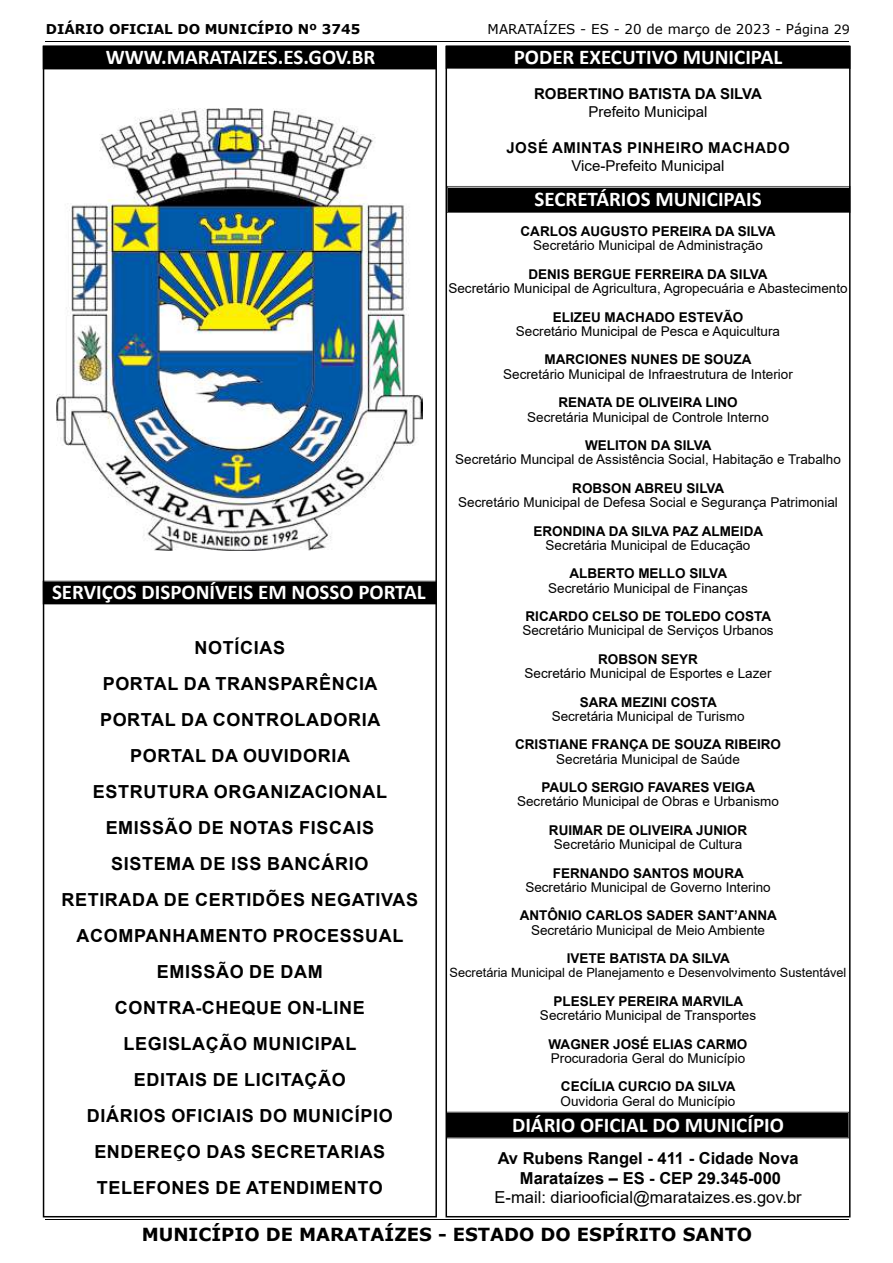
<style>
.page{position:relative;width:893px;height:1263px;background:#fff}
.page>*{position:absolute;margin:0;border:0;box-sizing:border-box;transform-origin:0 0}
.t1{font:700 21px "Calibri";color:#fff}
.t2{font:700 18px "Arial";letter-spacing:.035em;color:#000}
.t3{font:700 18px "Verdana";color:#000}
.t4{font:700 16.5px/19.8px "Arial";color:#000;text-align:center}
.t5{font:16.5px "Arial";color:#000}
.t6{font:700 15px "Arial";color:#000}
.t7{font:15px "Arial";color:#000}
.t8{font:13.5px "Arial";color:#000}
.t9{font:700 13.5px "Arial";color:#000}
.t10{font:13.5px "Verdana";color:#000}
.t11{font:700 13.5px "Verdana";color:#000}
.t12{font:12.75px "Arial";color:#000}
.s1{font-size:12.75px}
</style>
<div class="page">
<hr style="left:45px;top:1217px;width:805px;height:3px;background:#000;opacity:.18">
<div style="left:444px;top:31px;width:407px;height:42px;background:#000;opacity:.18"></div>
<div style="left:445px;top:1104px;width:405px;height:36px;background:#000;opacity:.18"></div>
<div style="left:446px;top:178px;width:406px;height:37px;background:#000;opacity:.18"></div>
<svg style="left:42px;top:70px;width:396px;height:1148px"></svg>
<div style="left:32px;top:39px;width:406px;height:31px;background:#000;opacity:.18"></div>
<div style="left:32px;top:573px;width:406px;height:32px;background:#000;opacity:.18"></div>
<p class="t11" style="left:46px;top:20px;width:316px">DIÁRIO OFICIAL DO MUNICÍPIO Nº 3745</p>
<p class="t10" style="left:488px;top:20px;width:364px">MARATAÍZES - ES - 20 de março de 2023 - Pá<span class="s1">gina 29</span></p>
<h1 class="t1" style="left:106px;top:42px;width:271px">WWW.MARATAIZES.ES.GOV.BR</h1>
<h1 class="t1" style="left:52px;top:577px;width:375px">SERVIÇOS DISPONÍVEIS EM NOSSO PORTAL</h1>
<h2 class="t2" style="left:195px;top:635px;width:26px">NOTÍCIAS</h2>
<h2 class="t2" style="left:103px;top:671px;width:27px">PORTAL</h2>
<h2 class="t2" style="left:184px;top:671px;width:57px">DA TRANSPARÊNCIA</h2>
<h2 class="t2" style="left:100px;top:707px;width:27px">PORTAL</h2>
<h2 class="t2" style="left:181px;top:707px;width:59px">DA CONTROLADORIA</h2>
<h2 class="t2" style="left:130px;top:743px;width:27px">PORTAL</h2>
<h2 class="t2" style="left:211px;top:743px;width:59px">DA OUVIDORIA</h2>
<h2 class="t2" style="left:93px;top:779px;width:27px">ESTRUTURA</h2>
<h2 class="t2" style="left:214px;top:779px;width:28px">ORGANIZACIONAL</h2>
<h2 class="t2" style="left:106px;top:815px;width:26px">EMISSÃO</h2>
<h2 class="t2" style="left:198px;top:815px;width:59px">DE NOTAS</h2>
<h2 class="t2" style="left:299px;top:815px;width:23px">FISCAIS</h2>
<h2 class="t2" style="left:111px;top:851px;width:26px">SISTEMA</h2>
<h2 class="t2" style="left:200px;top:851px;width:95px">DE ISS BANCÁRIO</h2>
<h2 class="t2" style="left:61px;top:887px;width:27px">RETIRADA</h2>
<h2 class="t2" style="left:164px;top:887px;width:58px">DE CERTIDÕES</h2>
<h2 class="t2" style="left:311px;top:887px;width:27px">NEGATIVAS</h2>
<h2 class="t2" style="left:77px;top:923px;width:29px">ACOMPANHAMENTO</h2>
<h2 class="t2" style="left:273px;top:923px;width:27px">PROCESSUAL</h2>
<h2 class="t2" style="left:157px;top:959px;width:26px">EMISSÃO</h2>
<h2 class="t2" style="left:249px;top:959px;width:75px">DE DAM</h2>
<h2 class="t2" style="left:115px;top:995px;width:28px">CONTRA</h2>
<h2 class="t2" style="left:195px;top:995px;width:21px">-CHEQUE</h2>
<h2 class="t2" style="left:288px;top:995px;width:46px">ON-LINE</h2>
<h2 class="t2" style="left:123px;top:1031px;width:25px">LEGISLAÇÃO</h2>
<h2 class="t2" style="left:253px;top:1031px;width:28px">MUNICIPAL</h2>
<h2 class="t2" style="left:134px;top:1067px;width:24px">EDITAIS</h2>
<h2 class="t2" style="left:213px;top:1067px;width:55px">DE LICITAÇÃO</h2>
<h2 class="t2" style="left:87px;top:1103px;width:26px">DIÁRIOS</h2>
<h2 class="t2" style="left:171px;top:1103px;width:26px">OFICIAIS</h2>
<h2 class="t2" style="left:259px;top:1103px;width:61px">DO MUNICÍPIO</h2>
<h2 class="t2" style="left:94px;top:1139px;width:27px">ENDEREÇO</h2>
<h2 class="t2" style="left:206px;top:1139px;width:14px">DAS</h2>
<h2 class="t2" style="left:251px;top:1139px;width:26px">SECRETARIAS</h2>
<h2 class="t2" style="left:97px;top:1175px;width:26px">TELEFONES</h2>
<h2 class="t2" style="left:216px;top:1175px;width:57px">DE ATENDIMENTO</h2>
<h1 class="t1" style="left:514px;top:42px;width:270px">PODER EXECUTIVO MUNICIPAL</h1>
<p class="t6" style="left:534px;top:83px;width:229px">ROBERTINO BATISTA DA SILVA</p>
<p class="t7" style="left:588px;top:101px;width:121px">Prefeito Municipal</p>
<p class="t6" style="left:506px;top:137px;width:21px">JOSÉ</p>
<p class="t6" style="left:552px;top:137px;width:22px">AMINTAS</p>
<p class="t6" style="left:627px;top:137px;width:21px">PINHEIRO</p>
<p class="t6" style="left:708px;top:137px;width:26px">MACHADO</p>
<p class="t7" style="left:571px;top:155px;width:155px">Vice-Prefeito Municipal</p>
<h1 class="t1" style="left:534px;top:184px;width:229px">SECRETÁRIOS MUNICIPAIS</h1>
<p class="t9" style="left:520px;top:222px;width:257px">CARLOS AUGUSTO PEREIRA DA SILVA</p>
<p class="t8" style="left:533px;top:236px;width:231px">Secretário Municipal de Administração</p>
<p class="t9" style="left:528px;top:265px;width:241px">DENIS BERGUE FERREIRA DA SILVA</p>
<p class="t8" style="left:448px;top:279px;width:401px">Secretário Municipal de Agricultura, Agropecuária e Abastecimento</p>
<p class="t9" style="left:553px;top:307px;width:192px">ELIZEU MACHADO ESTEVÃO</p>
<p class="t8" style="left:516px;top:322px;width:266px">Secretário Municipal de Pesca e Aquicultura</p>
<p class="t9" style="left:544px;top:350px;width:209px">MARCIONES NUNES DE SOUZA</p>
<p class="t8" style="left:503px;top:365px;width:291px">Secretário Municipal de Infraestrutura de Interior</p>
<p class="t9" style="left:558px;top:393px;width:181px">RENATA DE OLIVEIRA LINO</p>
<p class="t8" style="left:527px;top:407px;width:243px">Secretária Municipal de Controle Interno</p>
<p class="t9" style="left:585px;top:436px;width:128px">WELITON DA SILVA</p>
<p class="t8" style="left:455px;top:450px;width:387px">Secretário Muncipal de Assistência Social, Habitação e Trabalho</p>
<p class="t9" style="left:572px;top:478px;width:154px">ROBSON ABREU SILVA</p>
<p class="t8" style="left:458px;top:493px;width:381px">Secretário Municipal de Defesa Social e Segurança Patrimonial</p>
<p class="t9" style="left:533px;top:521px;width:231px">ERONDINA DA SILVA PAZ ALMEIDA</p>
<p class="t8" style="left:546px;top:536px;width:206px">Secretária Municipal de Educação</p>
<p class="t9" style="left:570px;top:564px;width:159px">ALBERTO MELLO SILVA</p>
<p class="t8" style="left:548px;top:578px;width:201px">Secretário Municipal de Finanças</p>
<p class="t9" style="left:526px;top:607px;width:247px">RICARDO CELSO DE TOLEDO COSTA</p>
<p class="t8" style="left:522px;top:621px;width:253px">Secretário Municipal de Serviços Urbanos</p>
<p class="t9" style="left:598px;top:649px;width:101px">ROBSON SEYR</p>
<p class="t8" style="left:525px;top:664px;width:248px">Secretário Municipal de Esportes e Lazer</p>
<p class="t9" style="left:580px;top:692px;width:139px">SARA MEZINI COSTA</p>
<p class="t8" style="left:552px;top:707px;width:194px">Secretária Municipal de Turismo</p>
<p class="t9" style="left:515px;top:735px;width:268px">CRISTIANE FRANÇA DE SOUZA RIBEIRO</p>
<p class="t8" style="left:556px;top:749px;width:185px">Secretária Municipal de Saúde</p>
<p class="t9" style="left:541px;top:778px;width:215px">PAULO SERGIO FAVARES VEIGA</p>
<p class="t8" style="left:517px;top:792px;width:263px">Secretário Municipal de Obras e Urbanismo</p>
<p class="t9" style="left:549px;top:820px;width:200px">RUIMAR DE OLIVEIRA JUNIOR</p>
<p class="t8" style="left:554px;top:835px;width:190px">Secretário Municipal de Cultura</p>
<p class="t9" style="left:553px;top:863px;width:192px">FERNANDO SANTOS MOURA</p>
<p class="t8" style="left:525px;top:878px;width:247px">Secretário Municipal de Governo Interino</p>
<p class="t9" style="left:520px;top:906px;width:259px">ANTÔNIO CARLOS SADER SANT’ANNA</p>
<p class="t8" style="left:531px;top:920px;width:236px">Secretário Municipal de Meio Ambiente</p>
<p class="t9" style="left:567px;top:949px;width:164px">IVETE BATISTA DA SILVA</p>
<p class="t12" style="left:450px;top:964px;width:398px">Secretária Municipal de Planejamento e Desenvolvimento Sustentável</p>
<p class="t9" style="left:553px;top:991px;width:191px">PLESLEY PEREIRA MARVILA</p>
<p class="t8" style="left:540px;top:1006px;width:218px">Secretário Municipal de Transportes</p>
<p class="t9" style="left:549px;top:1034px;width:200px">WAGNER JOSÉ ELIAS CARMO</p>
<p class="t8" style="left:551px;top:1049px;width:196px">Procuradoria Geral do Município</p>
<p class="t9" style="left:561px;top:1077px;width:176px">CECÍLIA CURCIO DA SILVA</p>
<p class="t8" style="left:561px;top:1091px;width:176px">Ouvidoria Geral do Município</p>
<h1 class="t1" style="left:512px;top:1110px;width:273px">DIÁRIO OFICIAL DO MUNICÍPIO</h1>
<p class="t4" style="left:498px;top:1148px;width:303px">AV RUBENS RANGEL - 411 - CIDADE NOVA<br>MARATAÍZES – ES - CEP 29.345-000</p>
<p class="t5" style="left:495px;top:1186px;width:309px">E-mail: diariooficial@marataizes.es.gov.br</p>
<h2 class="t3" style="left:142px;top:1222px;width:612px">MUNICÍPIO DE MARATAÍZES - ESTADO DO ESPÍRITO SANTO</h2>
</div>
